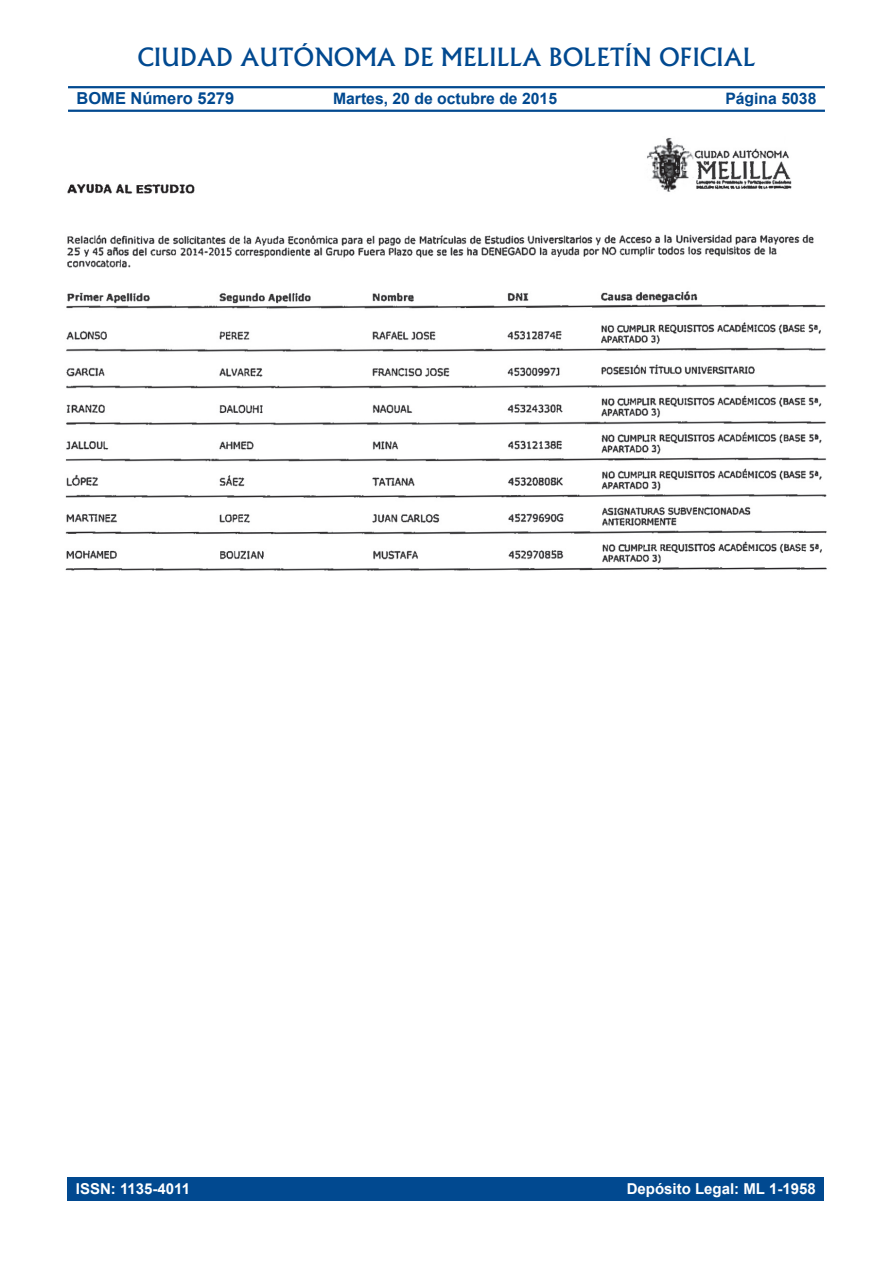
<style>
.page{position:relative;width:893px;height:1263px;background:#fff}
.page>*{position:absolute;margin:0;border:0;box-sizing:border-box;transform-origin:0 0}
.t1{font:500 24px "Albertus";color:#014990}
.t2{font:700 16.5px "Arial";color:#014990}
.t3{font:700 15.75px "Arial";color:#014990}
.t4{font:700 15px "Arial";color:#fff}
.s1{font-size:15.15px}
</style>
<div class="page">
<hr style="left:68px;top:86px;width:757px;height:2px;background:#014990">
<hr style="left:68px;top:110px;width:757px;height:2px;background:#014990">
<div style="left:67px;top:1177px;width:757px;height:23px;background:#014990"></div>
<img style="left:65px;top:138px;width:762px;height:433px">
<p class="t1" style="left:137px;top:43px;width:620px">CIUDAD AUTÓNOMA DE MELILLA BOLETÍN OFICIAL</p>
<p class="t2" style="left:77px;top:88px;width:159px">BOME Número 5279</p>
<p class="t3" style="left:333px;top:88px;width:226px">Martes, 20 de octubre de 2015</p>
<p class="t3" style="left:725px;top:88px;width:93px">Pá<span class="s1">g</span>ina 5038</p>
<p class="t4" style="left:76px;top:1179px;width:116px">ISSN: 1135-4011</p>
<p class="t4" style="left:627px;top:1179px;width:190px">Depósito Legal: ML 1-1958</p>
</div>
